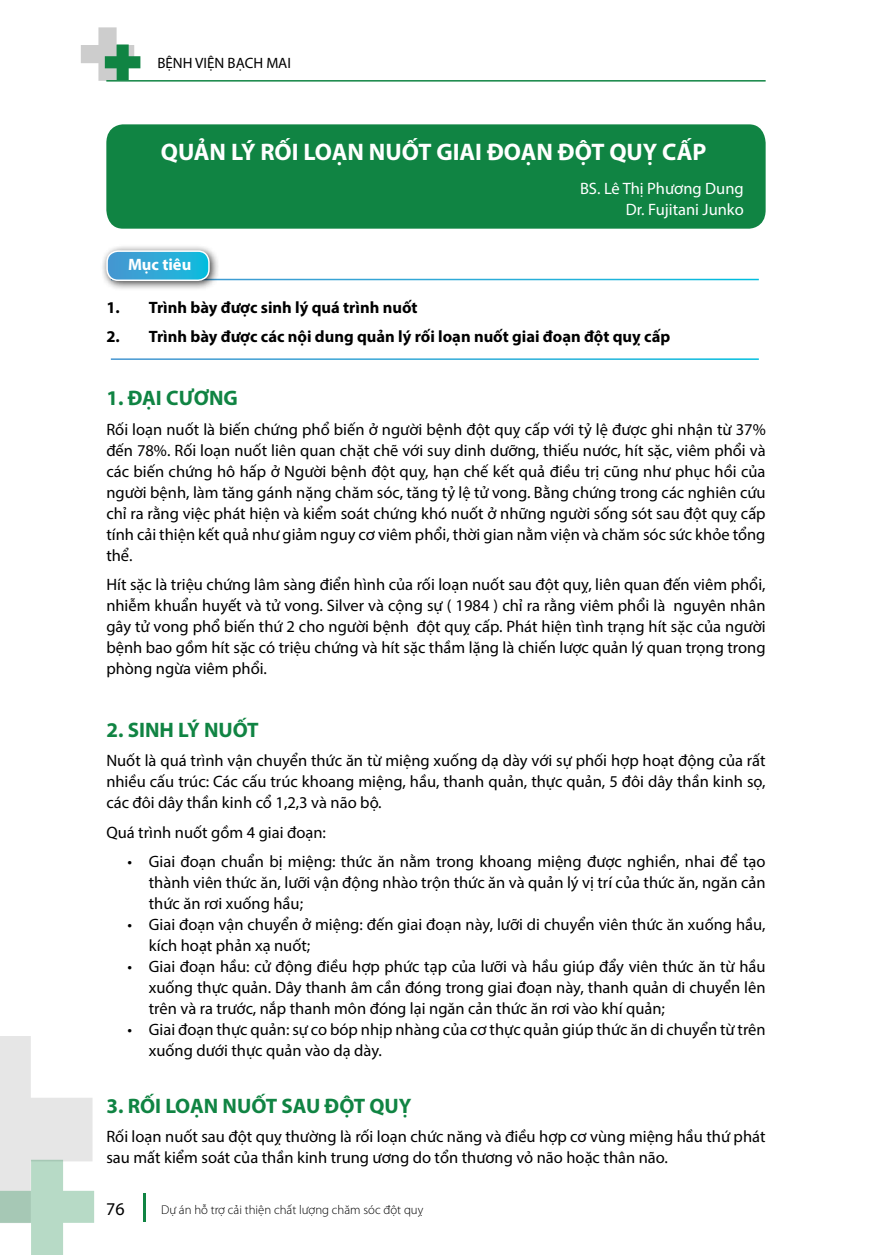
<style>
.page{position:relative;width:872px;height:1255px;background:#fff}
.page>*{position:absolute;margin:0;border:0;box-sizing:border-box;transform-origin:0 0}
.t1{font:700 24px "Myriad Pro";color:#fff}
.t2{font:700 21px "Myriad Pro";color:#108443}
.t3{font:18px "Myriad Pro";color:#000}
.t4{font:16.5px/21px "Myriad Pro";color:#000;text-align:justify}
.t5{font:700 16.5px "Myriad Pro";color:#000}
.t6{font:16.5px/21px "Myriad Pro";color:#fff;text-align:right}
.t7{font:700 16.5px "Myriad Pro";color:#fff}
.t8{font:15px "Myriad Pro";color:#000}
.t9{font:300 12.75px "Myriad Pro";color:#000}
</style>
<div class="page">
<hr style="left:106px;top:80px;width:659px;height:2px;background:#108443">
<hr style="left:143px;top:1192px;width:3px;height:29px;background:#108443">
<svg style="left:81px;top:27px;width:59px;height:54px"></svg>
<svg style="left:0;top:1036px;width:94px;height:218px"></svg>
<div style="left:106px;top:124px;width:659px;height:105px;background:#108443"></div>
<div style="left:100px;top:244px;width:120px;height:47px;background:#000;opacity:.75"></div>
<svg style="left:107px;top:251px;width:102px;height:29px;background:#31aad7"></svg>
<div style="left:106px;top:250px;width:104px;height:31px;border:2px solid #fff;border-radius:11px"></div>
<p class="t8" style="left:157px;top:54px;width:135px">BỆNH VIỆN BẠCH MAI</p>
<h1 class="t1" style="left:161px;top:136px;width:547px">QUẢN LÝ RỐI LOẠN NUỐT GIAI ĐOẠN ĐỘT QUỴ CẤP</h1>
<p class="t6" style="left:580px;top:178px;width:165px">BS. Lê Thị Phương Dung<br>Dr. Fujitani Junko</p>
<p class="t7" style="left:128px;top:254px;width:65px">Mục tiêu</p>
<p class="t5" style="left:106px;top:296px;width:313px">1. Trình bày được sinh lý quá trình nuốt</p>
<p class="t5" style="left:106px;top:326px;width:565px">2. Trình bày được các nội dung quản lý rối loạn nuốt giai đoạn đột quỵ cấp</p>
<p class="t2" style="left:106px;top:384px;width:133px">1. ĐẠI CƯƠNG</p>
<p class="t4" style="left:106px;top:418px;width:661px">Rối loạn nuốt là biến chứng phổ biến ở người bệnh đột quỵ cấp với tỷ lệ được ghi nhận từ 37% đến 78%. Rối loạn nuốt liên quan chặt chẽ với suy dinh dưỡng, thiếu nước, hít sặc, viêm phổi và các biến chứng hô hấp ở Người bệnh đột quỵ, hạn chế kết quả điều trị cũng như phục hồi của người bệnh, làm tăng gánh nặng chăm sóc, tăng tỷ lệ tử vong. Bằng chứng trong các nghiên cứu chỉ ra rằng việc phát hiện và kiểm soát chứng khó nuốt ở những người sống sót sau đột quỵ cấp tính cải thiện kết quả như giảm nguy cơ viêm phổi, thời gian nằm viện và chăm sóc sức khỏe tổng thể.</p>
<p class="t4" style="left:106px;top:574px;width:661px">Hít sặc là triệu chứng lâm sàng điển hình của rối loạn nuốt sau đột quỵ, liên quan đến viêm phổi, nhiễm khuẩn huyết và tử vong. Silver và cộng sự ( 1984 ) chỉ ra rằng viêm phổi là nguyên nhân gây tử vong phổ biến thứ 2 cho người bệnh đột quỵ cấp. Phát hiện tình trạng hít sặc của người bệnh bao gồm hít sặc có triệu chứng và hít sặc thầm lặng là chiến lược quản lý quan trọng trong phòng ngừa viêm phổi.</p>
<p class="t2" style="left:106px;top:716px;width:154px">2. SINH LÝ NUỐT</p>
<p class="t4" style="left:106px;top:750px;width:661px">Nuốt là quá trình vận chuyển thức ăn từ miệng xuống dạ dày với sự phối hợp hoạt động của rất nhiều cấu trúc: Các cấu trúc khoang miệng, hầu, thanh quản, thực quản, 5 đôi dây thần kinh sọ, các đôi dây thần kinh cổ 1,2,3 và não bộ.</p>
<p class="t4" style="left:106px;top:821px;width:221px">Quá trình nuốt gồm 4 giai đoạn:</p>
<p class="t4" style="left:149px;top:851px;width:618px;text-indent:-21px">• Giai đoạn chuẩn bị miệng: thức ăn nằm trong khoang miệng được nghiền, nhai để tạo thành viên thức ăn, lưỡi vận động nhào trộn thức ăn và quản lý vị trí của thức ăn, ngăn cản thức ăn rơi xuống hầu;</p>
<p class="t4" style="left:149px;top:914px;width:618px;text-indent:-21px">• Giai đoạn vận chuyển ở miệng: đến giai đoạn này, lưỡi di chuyển viên thức ăn xuống hầu, kích hoạt phản xạ nuốt;</p>
<p class="t4" style="left:149px;top:956px;width:618px;text-indent:-21px">• Giai đoạn hầu: cử động điều hợp phức tạp của lưỡi và hầu giúp đẩy viên thức ăn từ hầu xuống thực quản. Dây thanh âm cần đóng trong giai đoạn này, thanh quản di chuyển lên trên và ra trước, nắp thanh môn đóng lại ngăn cản thức ăn rơi vào khí quản;</p>
<p class="t4" style="left:149px;top:1019px;width:618px;text-indent:-21px">• Giai đoạn thực quản: sự co bóp nhịp nhàng của cơ thực quản giúp thức ăn di chuyển từ trên xuống dưới thực quản vào dạ dày.</p>
<p class="t2" style="left:106px;top:1092px;width:306px">3. RỐI LOẠN NUỐT SAU ĐỘT QUỴ</p>
<p class="t4" style="left:106px;top:1126px;width:660px">Rối loạn nuốt sau đột quỵ thường là rối loạn chức năng và điều hợp cơ vùng miệng hầu thứ phát sau mất kiểm soát của thần kinh trung ương do tổn thương vỏ não hoặc thân não.</p>
<p class="t3" style="left:106px;top:1198px;width:20px">76</p>
<p class="t9" style="left:161px;top:1202px;width:264px">Dự án hỗ trợ cải thiện chất lượng chăm sóc đột quỵ</p>
</div>
